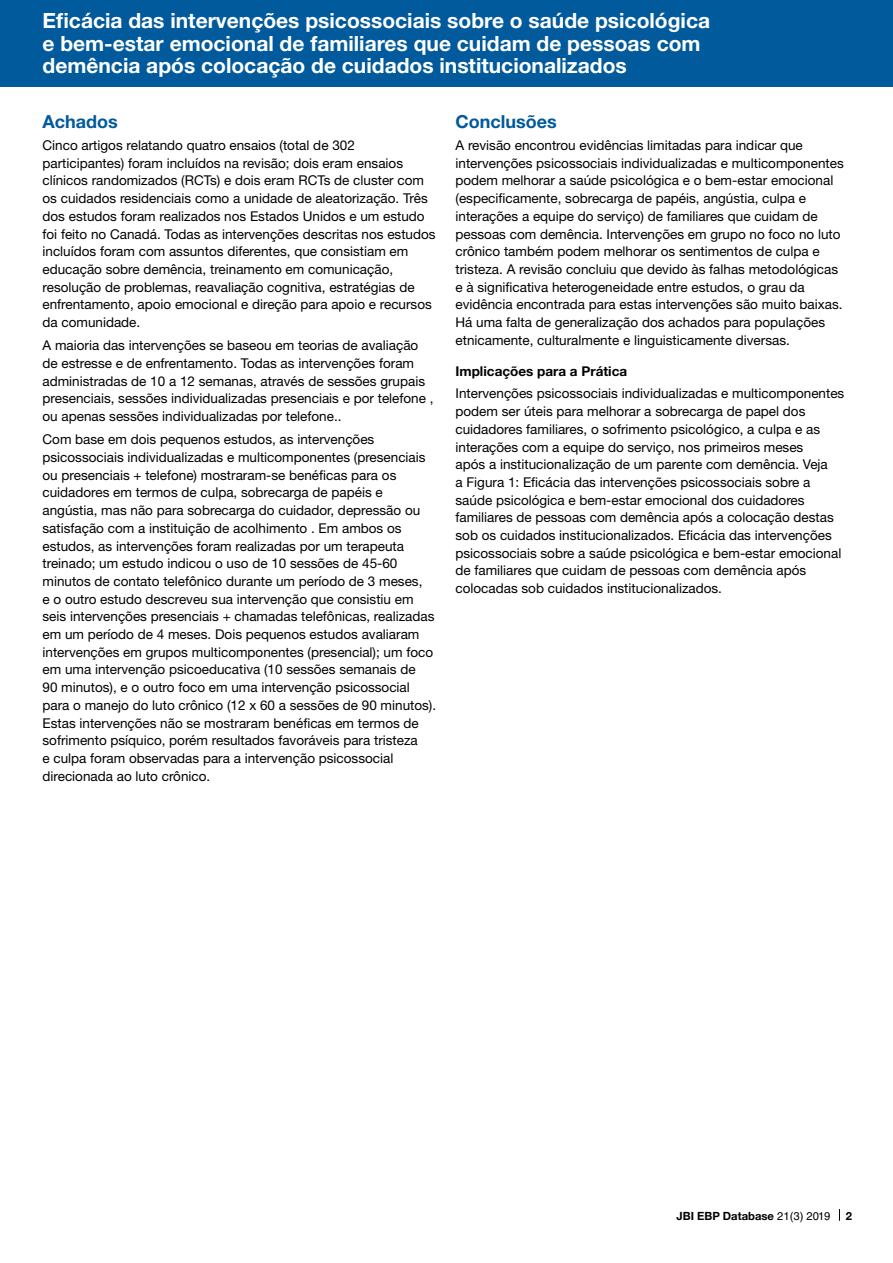
<style>
.page{position:relative;width:893px;height:1263px;background:#fff}
.page>*{position:absolute;margin:0;border:0;box-sizing:border-box;transform-origin:0 0}
.t1{font:700 21px/22.5px "Helvetica Neue LT Std";color:#fff}
.t2{font:700 18px "Helvetica Neue LT Std";color:#005a9c}
.t3{font:13.5px/17.7px "Helvetica Neue LT Std";color:#000}
.t4{font:700 13.5px "Helvetica Neue LT Std";color:#000}
.t5{font:700 11.25px "Helvetica Neue";color:#000}
.s1{font-family:"Helvetica LT Std";font-weight:400}
</style>
<div class="page">
<svg style="left:839px;top:1209px;width:1px;height:12px"></svg>
<div style="left:0;top:0;width:893px;height:87px;background:#005a9c"></div>
<h1 class="t1" style="left:43px;top:9px;width:669px">Eficácia das intervenções psicossociais sobre o saúde psicológica e bem-estar emocional de familiares que cuidam de pessoas com demência após colocação de cuidados institucionalizados</h1>
<h2 class="t2" style="left:43px;top:110px;width:77px">Achados</h2>
<p class="t3" style="left:43px;top:136px;width:395px">Cinco artigos relatando quatro ensaios (total de 302 participantes) foram incluídos na revisão; dois eram ensaios clínicos randomizados (RCTs) e dois eram RCTs de cluster com os cuidados residenciais como a unidade de aleatorização. Três dos estudos foram realizados nos Estados Unidos e um estudo foi feito no Canadá. Todas as intervenções descritas nos estudos incluídos foram com assuntos diferentes, que consistiam em educação sobre demência, treinamento em comunicação, resolução de problemas, reavaliação cognitiva, estratégias de enfrentamento, apoio emocional e direção para apoio e recursos da comunidade.</p>
<p class="t3" style="left:43px;top:336px;width:393px">A maioria das intervenções se baseou em teorias de avaliação de estresse e de enfrentamento. Todas as intervenções foram administradas de 10 a 12 semanas, através de sessões grupais presenciais, sessões individualizadas presenciais e por telefone , ou apenas sessões individualizadas por telefone..</p>
<p class="t3" style="left:43px;top:430px;width:395px">Com base em dois pequenos estudos, as intervenções psicossociais individualizadas e multicomponentes (presenciais ou presenciais + telefone) mostraram-se benéficas para os cuidadores em termos de culpa, sobrecarga de papéis e angústia, mas não para sobrecarga do cuidador, depressão ou satisfação com a instituição de acolhimento . Em ambos os estudos, as intervenções foram realizadas por um terapeuta treinado; um estudo indicou o uso de 10 sessões de 45-60 minutos de contato telefônico durante um período de 3 meses,<br>e o outro estudo descreveu sua intervenção que consistiu em seis intervenções presenciais + chamadas telefônicas, realizadas em um período de 4 meses. Dois pequenos estudos avaliaram intervenções em grupos multicomponentes (presencial); um foco em uma intervenção psicoeducativa (10 sessões semanais de<br>90 minutos), e o outro foco em uma intervenção psicossocial para o manejo do luto crônico (12 x 60 a sessões de 90 minutos).<br>Estas intervenções não se mostraram benéficas em termos de sofrimento psíquico, porém resultados favoráveis para tristeza<br>e culpa foram observadas para a intervenção psicossocial direcionada ao luto crônico.</p>
<h2 class="t2" style="left:455px;top:110px;width:103px">Conclusões</h2>
<p class="t3" style="left:455px;top:136px;width:390px">A revisão encontrou evidências limitadas para indicar que intervenções psicossociais individualizadas e multicomponentes podem melhorar a saúde psicológica e o bem-estar emocional (especificamente, sobrecarga de papéis, angústia, culpa e interações a equipe do serviço) de familiares que cuidam de pessoas com demência. Intervenções em grupo no foco no luto crônico também podem melhorar os sentimentos de culpa e tristeza. A revisão concluiu que devido às falhas metodológicas e à significativa heterogeneidade entre estudos, o grau da evidência encontrada para estas intervenções são muito baixas.<br>Há uma falta de generalização dos achados para populações etnicamente, culturalmente e linguisticamente diversas.</p>
<p class="t4" style="left:455px;top:363px;width:173px">Implicações para a Prática</p>
<p class="t3" style="left:455px;top:385px;width:390px">Intervenções psicossociais individualizadas e multicomponentes podem ser úteis para melhorar a sobrecarga de papel dos cuidadores familiares, o sofrimento psicológico, a culpa e as interações com a equipe do serviço, nos primeiros meses<br>após a institucionalização de um parente com demência. Veja<br>a Figura 1: Eficácia das intervenções psicossociais sobre a saúde psicológica e bem-estar emocional dos cuidadores familiares de pessoas com demência após a colocação destas sob os cuidados institucionalizados. Eficácia das intervenções psicossociais sobre a saúde psicológica e bem-estar emocional de familiares que cuidam de pessoas com demência após colocadas sob cuidados institucionalizados.</p>
<p class="t5" style="left:676px;top:1208px;width:155px">JBI EBP Database <span class="s1">21(3) 2019</span></p>
<p class="t5" style="left:846px;top:1208px;width:8px">2</p>
</div>
